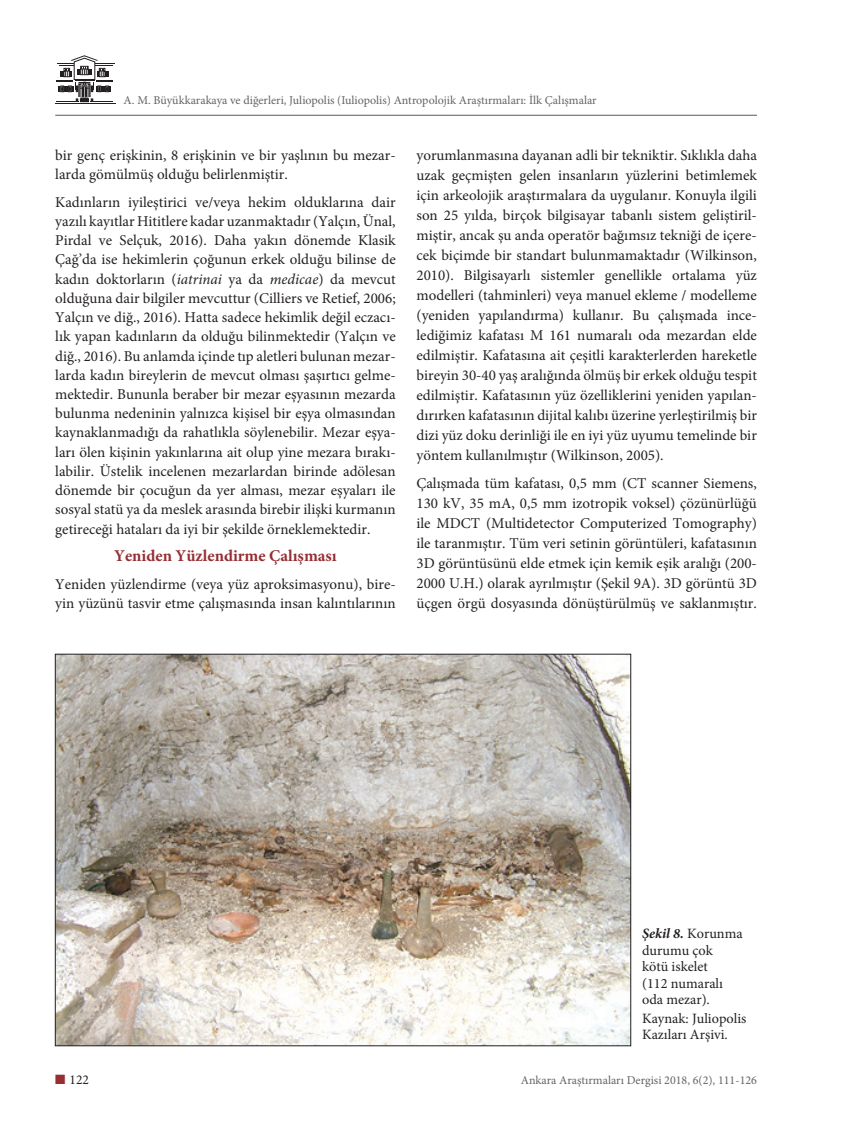
<style>
.page{position:relative;width:842px;height:1127px;background:#fff}
.page>*{position:absolute;margin:0;border:0;box-sizing:border-box;transform-origin:0 0}
.t1{font:700 16.5px "Minion Pro";color:#962e33}
.t2{font:15px/20px "Minion Pro";color:#231f20;text-align:justify}
.t3{font:14.25px/16.5px "Minion Pro";color:#231f20}
.t4{font:13.5px "Minion Pro";color:#231f20}
.t5{font:12px "Minion Pro";color:#636366}
.s1{font-style:italic}
.s2{font-weight:700;font-style:italic}
.s3{color:#962e33}
</style>
<div class="page">
<hr style="left:55px;top:115px;width:702px;height:1px;background:#57585a">
<hr style="left:55px;top:103px;width:60px;height:1px;background:#231f20">
<svg style="left:56px;top:55px;width:59px;height:48px"></svg>
<img style="left:57px;top:656px;width:572px;height:388px">
<p class="t5" style="left:124px;top:92px;width:475px">A. M. Büyükkarakaya ve diğerleri, Juliopolis (Iuliopolis) Antropolojik Araştırmaları: İlk Çalışmalar</p>
<p class="t2" style="left:55px;top:145px;width:342px;line-height:19.2px">bir genç erişkinin, 8 erişkinin ve bir yaşlının bu mezar&shy;larda gömülmüş olduğu belirlenmiştir.</p>
<p class="t2" style="left:55px;top:192px;width:342px;line-height:19.2px">Kadınların iyileştirici ve/veya hekim olduklarına dair yazılı kayıtlar Hititlere kadar uzanmaktadır (Yalçın, Ünal, Pirdal ve Selçuk, 2016). Daha yakın dönemde Klasik Çağ’da ise hekimlerin çoğunun erkek olduğu bilinse de kadın doktorların (<span class="s1">iatrinai</span> ya da <span class="s1">medicae</span>) da mevcut olduğuna dair bilgiler mevcuttur (Cilliers ve Retief, 2006; Yalçın ve diğ., 2016). Hatta sadece hekimlik değil eczacı&shy;lık yapan kadınların da olduğu bilinmektedir (Yalçın ve diğ., 2016). Bu anlamda içinde tıp aletleri bulunan mezar&shy;larda kadın bireylerin de mevcut olması şaşırtıcı gelme&shy;mektedir. Bununla beraber bir mezar eşyasının mezarda bulunma nedeninin yalnızca kişisel bir eşya olmasından kaynaklanmadığı da rahatlıkla söylenebilir. Mezar eşya&shy;ları ölen kişinin yakınlarına ait olup yine mezara bırakı&shy;labilir. Üstelik incelenen mezarlardan birinde adölesan dönemde bir çocuğun da yer alması, mezar eşyaları ile sosyal statü ya da meslek arasında birebir ilişki kurmanın getireceği hataları da iyi bir şekilde örneklemektedir.</p>
<p class="t1" style="left:114px;top:544px;width:224px">Yeniden Yüzlendirme Çalışması</p>
<p class="t2" style="left:55px;top:574px;width:342px;line-height:19.2px">Yeniden yüzlendirme (veya yüz aproksimasyonu), bire&shy;yin yüzünü tasvir etme çalışmasında insan kalıntılarının</p>
<p class="t2" style="left:416px;top:145px;width:342px">yorumlanmasına dayanan adli bir tekniktir. Sıklıkla daha uzak geçmişten gelen insanların yüzlerini betimlemek için arkeolojik araştırmalara da uygulanır. Konuyla ilgili son 25 yılda, birçok bilgisayar tabanlı sistem geliştiril&shy;miştir, ancak şu anda operatör bağımsız tekniği de içere&shy;cek biçimde bir standart bulunmamaktadır (Wilkinson, 2010). Bilgisayarlı sistemler genellikle ortalama yüz modelleri (tahminleri) veya manuel ekleme / modelleme (yeniden yapılandırma) kullanır. Bu çalışmada ince&shy;lediğimiz kafatası M 161 numaralı oda mezardan elde edilmiştir. Kafatasına ait çeşitli karakterlerden hareketle bireyin 30-40 yaş aralığında ölmüş bir erkek olduğu tespit edilmiştir. Kafatasının yüz özelliklerini yeniden yapılan&shy;dırırken kafatasının dijital kalıbı üzerine yerleştirilmiş bir dizi yüz doku derinliği ile en iyi yüz uyumu temelinde bir yöntem kullanılmıştır (Wilkinson, 2005).</p>
<p class="t2" style="left:416px;top:473px;width:342px">Çalışmada tüm kafatası, 0,5 mm (CT scanner Siemens, 130 kV, 35 mA, 0,5 mm izotropik voksel) çözünürlüğü ile MDCT (Multidetector Computerized Tomography) ile taranmıştır. Tüm veri setinin görüntüleri, kafatasının 3D görüntüsünü elde etmek için kemik eşik aralığı (200- 2000 U.H.) olarak ayrılmıştır (Şekil 9A). 3D görüntü 3D üçgen örgü dosyasında dönüştürülmüş ve saklanmıştır.</p>
<p class="t3" style="left:642px;top:925px;width:102px"><span class="s2">Şekil 8.</span> Korunma durumu çok<br>kötü iskelet<br>(112 numaralı oda mezar).</p>
<p class="t3" style="left:642px;top:1010px;width:106px">Kaynak: Juliopolis<br>Kazıları Arşivi.</p>
<p class="t4" style="left:55px;top:1071px;width:35px"><span class="s3">■</span> 122</p>
<p class="t5" style="left:521px;top:1072px;width:238px">Ankara Araştırmaları Dergisi 2018, 6(2), 111-126</p>
</div>
